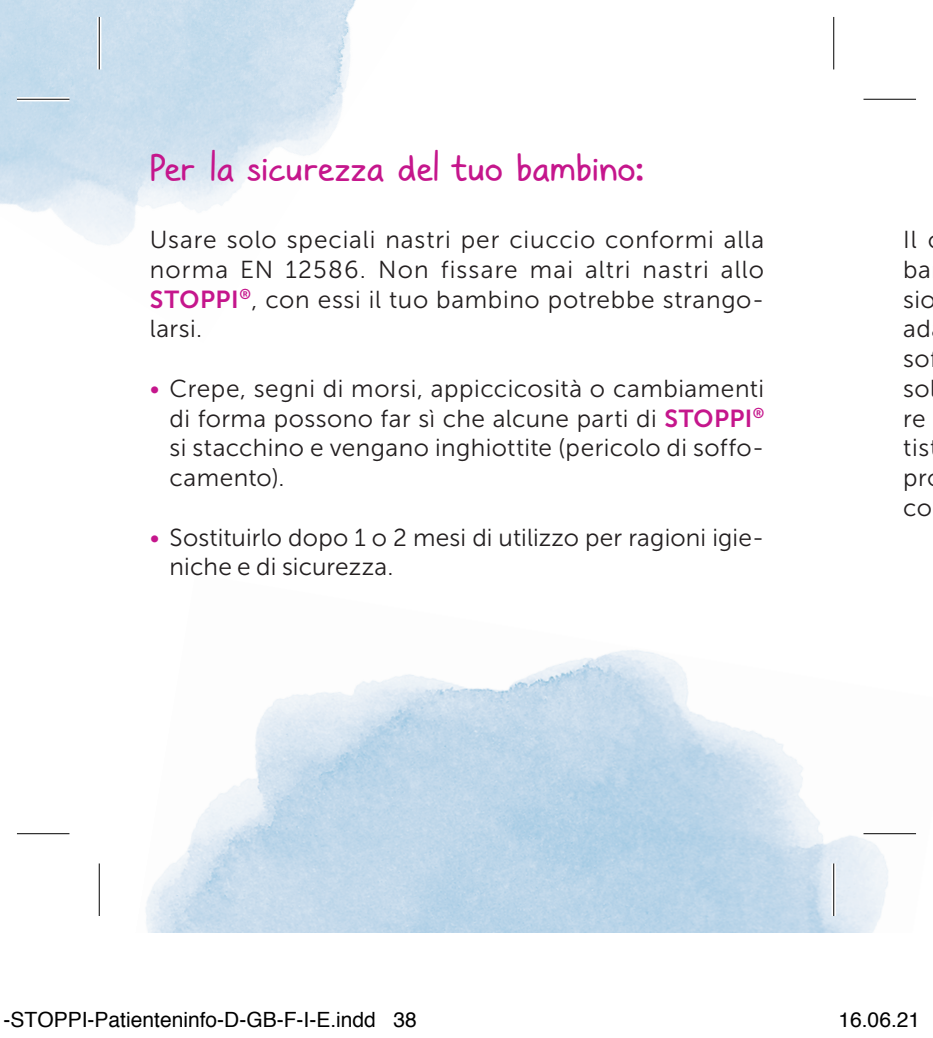
<style>
.page{position:relative;width:933px;height:1038px;background:#fff}
.page>*{position:absolute;margin:0;border:0;box-sizing:border-box;transform-origin:0 0}
.t1{font:35px "sagesans";letter-spacing:-.005em;color:#c5168c;scale:1.05 1}
.t2{font:24.5px/29.8px "Museo Sans 300";letter-spacing:.015em;color:#231f20;text-align:justify}
.t3{font:21px "Helvetica";color:#000}
.s1{font-family:"Museo Sans 700";color:#c5168c}
.s2{color:#c5168c}
</style>
<div class="page">
<img style="left:145px;top:650px;width:743px;height:283px">
<img style="left:0;top:0;width:356px;height:245px">
<svg style="left:17px;top:97px;width:52px;height:4px"></svg>
<svg style="left:863px;top:98px;width:53px;height:1px"></svg>
<svg style="left:17px;top:834px;width:52px;height:1px"></svg>
<svg style="left:863px;top:831px;width:53px;height:5px"></svg>
<svg style="left:97px;top:17px;width:4px;height:52px"></svg>
<svg style="left:98px;top:863px;width:1px;height:53px"></svg>
<svg style="left:834px;top:17px;width:1px;height:52px"></svg>
<svg style="left:831px;top:863px;width:5px;height:53px"></svg>
<hr style="left:17px;top:99px;width:52px;height:1px;background:#000">
<hr style="left:863px;top:99px;width:53px;height:1px;background:#000">
<hr style="left:17px;top:833px;width:52px;height:1px;background:#000">
<hr style="left:863px;top:833px;width:53px;height:1px;background:#000">
<hr style="left:99px;top:17px;width:1px;height:52px;background:#000">
<hr style="left:99px;top:863px;width:1px;height:53px;background:#000">
<hr style="left:833px;top:17px;width:1px;height:52px;background:#000">
<hr style="left:833px;top:863px;width:1px;height:53px;background:#000">
<h1 class="t1" style="left:150px;top:148px;width:472px">Per la sicurezza del tuo bambino:</h1>
<p class="t2" style="left:150px;top:225px;width:616px">Usare solo speciali nastri per ciuccio conformi alla norma EN 12586. Non fissare mai altri nastri allo <span class="s1">STOPPI</span><sup>®</sup>, con essi il tuo bambino potrebbe strango&shy;larsi.</p>
<p class="t2" style="left:170px;top:374px;width:596px;text-indent:-20px"><span class="s2">•</span> Crepe, segni di morsi, appiccicosità o cambiamenti di forma possono far sì che alcune parti di <span class="s1">STOPPI</span><sup>® </sup>si stacchino e vengano inghiottite (pericolo di soffo&shy;camento).</p>
<p class="t2" style="left:170px;top:522px;width:596px;text-indent:-20px"><span class="s2">•</span> Sostituirlo dopo 1 o 2 mesi di utilizzo per ragioni igie&shy;niche e di sicurezza.</p>
<p class="t2" style="left:903px;top:225px;width:34px;text-align:left">Il ba sio ad so so re tis pr co</p>
<p class="t3" style="left:4px;top:1004px;width:415px">-STOPPI-Patienteninfo-D-GB-F-I-E.indd 38</p>
<p class="t3" style="left:838px;top:1004px;width:83px">16.06.21</p>
</div>
